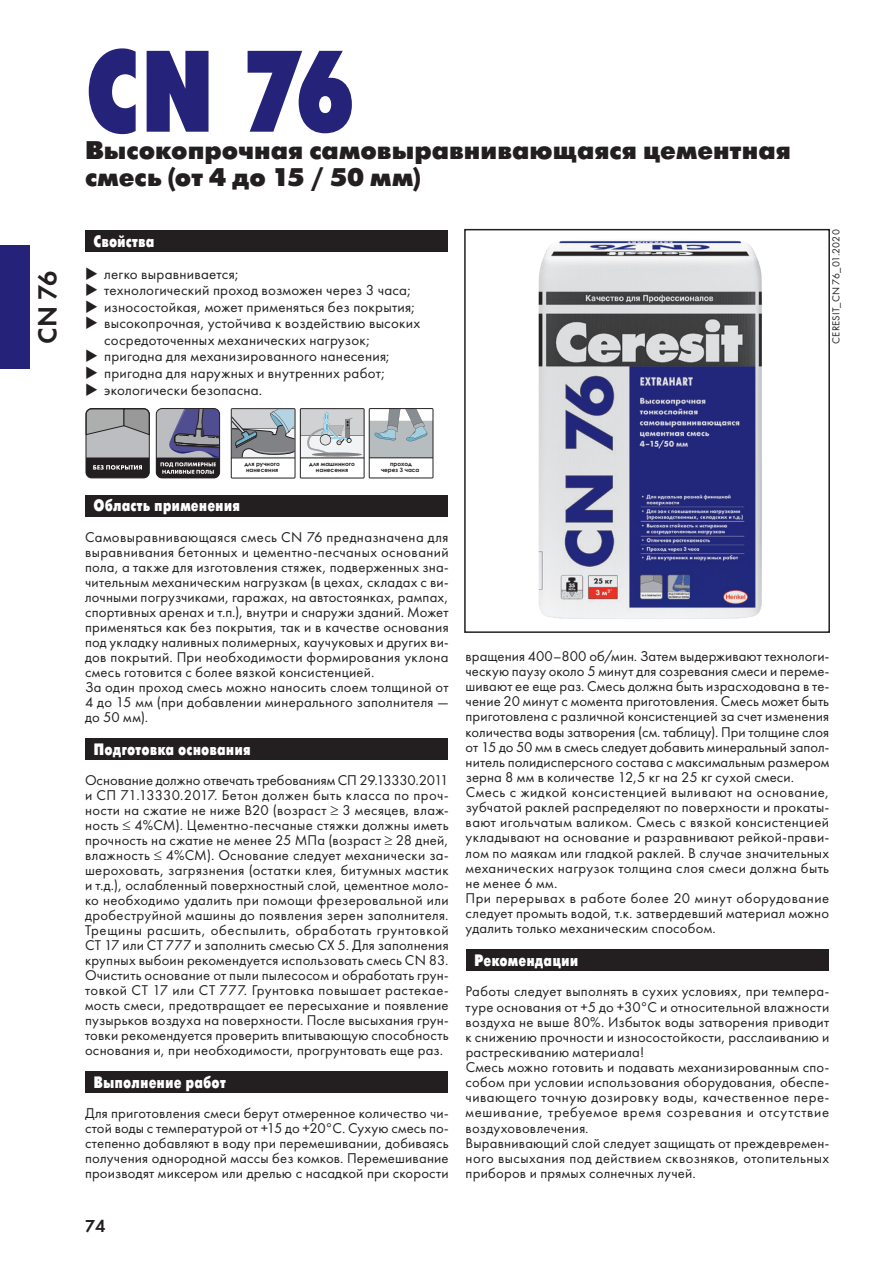
<style>
.page{position:relative;width:893px;height:1263px;background:#fff}
.page>*{position:absolute;margin:0;border:0;box-sizing:border-box;transform-origin:0 0}
.t1{font:115.5px "Futura Futuris Cond Extra Bold C";color:#252279}
.t2{font:27px "Futura Demi C";color:#231f20}
.t3{font:25.5px/27px "Futura Futuris Black C";color:#231f20}
.t4{font:18px "Futura Demi C";color:#231f20}
.t5{font:16.5px "Futura Futuris Cond Extra Bold C";color:#fff}
.t6{font:15px/16.5px "Futura Book C";letter-spacing:.015em;color:#231f20}
.t7{font:14.7px/15px "Futura Book C";letter-spacing:.015em;color:#231f20}
.t8{font:10.5px "Futura Book C";letter-spacing:.015em;color:#231f20}
.t9{font:700 5.85px/5.8px "Century Gothic";color:#231f20;text-align:center}
</style>
<div class="page">
<div style="left:85px;top:230px;width:363px;height:22px;background:#231f20"></div>
<div style="left:85px;top:495px;width:363px;height:22px;background:#231f20"></div>
<div style="left:85px;top:738px;width:363px;height:22px;background:#231f20"></div>
<div style="left:85px;top:1071px;width:363px;height:22px;background:#231f20"></div>
<div style="left:466px;top:949px;width:362px;height:22px;background:#231f20"></div>
<div style="left:0;top:245px;width:30px;height:123px;background:#252279"></div>
<img style="left:538px;top:240px;width:224px;height:379px">
<div style="left:464px;top:229px;width:366px;height:404px;border:2px solid #231f20"></div>
<svg style="left:231px;top:408px;width:202px;height:70px"></svg>
<svg style="left:156px;top:409px;width:64px;height:69px;background:#6d6b80"></svg>
<svg style="left:85px;top:408px;width:65px;height:70px;background:#868687"></svg>
<h2 class="t2" style="left:32px;top:343px;width:74px;rotate:-90deg">CN 76</h2>
<h1 class="t1" style="left:85px;top:29px;width:272px">CN 76</h1>
<h3 class="t3" style="left:85px;top:137px;width:707px">Высокопрочная самовыравнивающаяся цементная смесь (от 4 до 15 / 50 мм)</h3>
<p class="t5" style="left:94px;top:233px;width:62px">Свойства</p>
<p class="t6" style="left:104px;top:266px;width:318px">легко выравнивается;<br>технологический проход возможен через 3 часа; износостойкая, может применяться без покрытия; высокопрочная, устойчива к воздействию высоких сосредоточенных механических нагрузок; пригодна для механизированного нанесения; пригодна для наружных и внутренних работ; экологически безопасна.</p>
<p class="t9" style="left:244px;top:461px;width:37px;text-align:left">для ручного нанесения</p>
<p class="t9" style="left:309px;top:461px;width:47px">для машинного нанесения</p>
<p class="t9" style="left:381px;top:461px;width:40px">проход через 3 часа</p>
<p class="t8" style="left:830px;top:344px;width:116px;rotate:-90deg">CERESIT_CN 76_01.2020</p>
<p class="t5" style="left:94px;top:497px;width:148px">Область применения</p>
<p class="t7" style="left:85px;top:529px;width:365px">Самовыравнивающаяся смесь CN 76 предназначена для выравнивания бетонных и цементно-песчаных оснований пола, а также для изготовления стяжек, подверженных зна&shy;чительным механическим нагрузкам (в цехах, складах с ви&shy;лочными погрузчиками, гаражах, на автостоянках, рампах, спортивных аренах и т.п.), внутри и снаружи зданий. Может применяться как без покрытия, так и в качестве основания под укладку наливных полимерных, каучуковых и других ви&shy;дов покрытий. При необходимости формирования уклона смесь готовится с более вязкой консистенцией.<br>За один проход смесь можно наносить слоем толщиной от 4 до 15 мм (при добавлении минерального заполнителя — до 50 мм).</p>
<p class="t5" style="left:94px;top:740px;width:159px">Подготовка основания</p>
<p class="t7" style="left:85px;top:772px;width:365px;text-align:justify">Основание должно отвечать требованиям СП 29.13330.2011 и СП 71.13330.2017. Бетон должен быть класса по проч&shy;ности на сжатие не ниже B20 (возраст ≥ 3 месяцев, влаж&shy;ность ≤ 4%CM). Цементно-песчаные стяжки должны иметь прочность на сжатие не менее 25 МПа (возраст ≥ 28 дней, влажность ≤ 4%CM). Основание следует механически за&shy;шероховать, загрязнения (остатки клея, битумных мастик и т.д.), ослабленный поверхностный слой, цементное моло&shy;ко необходимо удалить при помощи фрезеровальной или дробеструйной машины до появления зерен заполнителя.<br>Трещины расшить, обеспылить, обработать грунтовкой CT 17 или CT 777 и заполнить смесью СХ 5. Для заполнения крупных выбоин рекомендуется использовать смесь CN 83.<br>Очистить основание от пыли пылесосом и обработать грун&shy;товкой CT 17 или CT 777. Грунтовка повышает растекае&shy;мость смеси, предотвращает ее пересыхание и появление пузырьков воздуха на поверхности. После высыхания грун&shy;товки рекомендуется проверить впитывающую способность основания и, при необходимости, прогрунтовать еще раз.</p>
<p class="t5" style="left:94px;top:1073px;width:134px">Выполнение работ</p>
<p class="t7" style="left:85px;top:1106px;width:365px;text-align:justify">Для приготовления смеси берут отмеренное количество чи&shy;стой воды с температурой от +15 до +20°C. Сухую смесь по&shy;степенно добавляют в воду при перемешивании, добиваясь получения однородной массы без комков. Перемешивание производят миксером или дрелью с насадкой при скорости</p>
<p class="t4" style="left:85px;top:1215px;width:22px">74</p>
<p class="t7" style="left:465px;top:649px;width:365px">вращения 400–800 об/мин. Затем выдерживают технологи&shy;ческую паузу около 5 минут для созревания смеси и переме&shy;шивают ее еще раз. Смесь должна быть израсходована в те&shy;чение 20 минут с момента приготовления. Смесь может быть приготовлена с различной консистенцией за счет изменения количества воды затворения (см. таблицу). При толщине слоя от 15 до 50 мм в смесь следует добавить минеральный запол&shy;нитель полидисперсного состава с максимальным размером зерна 8 мм в количестве 12,5 кг на 25 кг сухой смеси.<br>Смесь с жидкой консистенцией выливают на основание, зубчатой раклей распределяют по поверхности и прокаты&shy;вают игольчатым валиком. Смесь с вязкой консистенцией укладывают на основание и разравнивают рейкой-прави&shy;лом по маякам или гладкой раклей. В случае значительных механических нагрузок толщина слоя смеси должна быть не менее 6 мм.<br>При перерывах в работе более 20 минут оборудование следует промыть водой, т.к. затвердевший материал можно удалить только механическим способом.</p>
<p class="t5" style="left:474px;top:951px;width:106px">Рекомендации</p>
<p class="t7" style="left:466px;top:984px;width:365px">Работы следует выполнять в сухих условиях, при темпера&shy;туре основания от +5 до +30°C и относительной влажности воздуха не выше 80%. Избыток воды затворения приводит к снижению прочности и износостойкости, расслаиванию и растрескиванию материала!<br>Смесь можно готовить и подавать механизированным спо&shy;собом при условии использования оборудования, обеспе&shy;чивающего точную дозировку воды, качественное пере&shy;мешивание, требуемое время созревания и отсутствие воздухововлечения.<br>Выравнивающий слой следует защищать от преждевремен&shy;ного высыхания под действием сквозняков, отопительных приборов и прямых солнечных лучей.</p>
</div>
